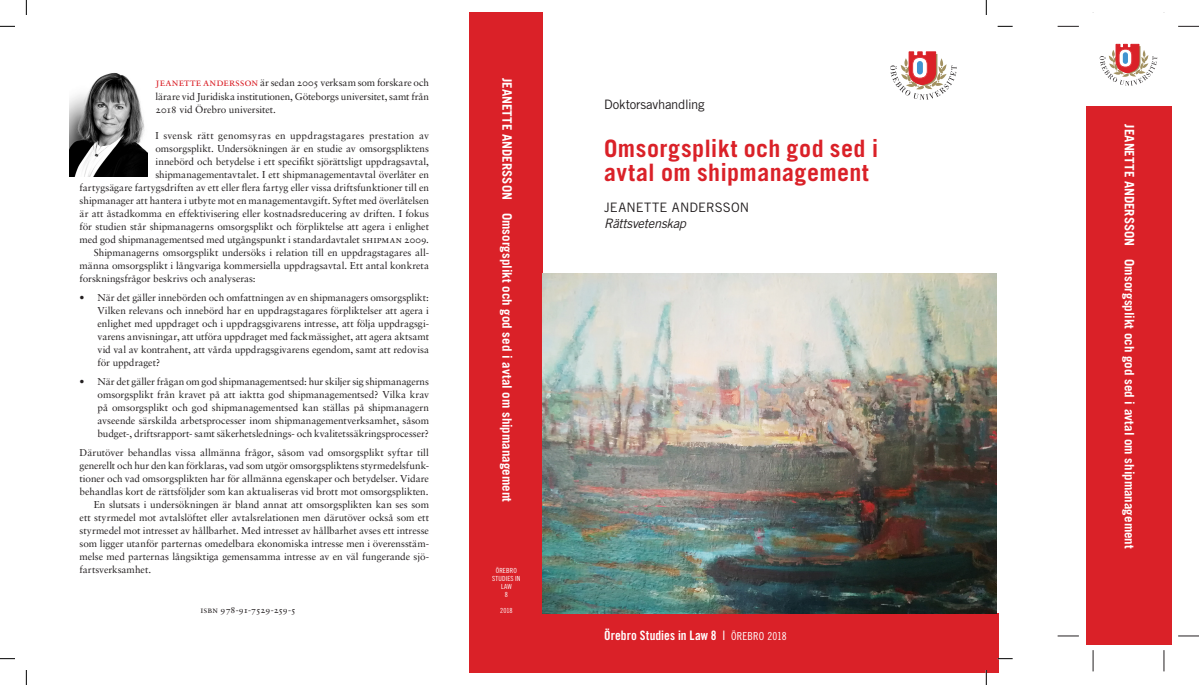
<style>
.page{position:relative;width:1199px;height:685px;background:#fff}
.page>*{position:absolute;margin:0;border:0;box-sizing:border-box;transform-origin:0 0}
.Huvudtitel_framsida{font:700 24px "Trade Gothic LT Std";letter-spacing:.015em;color:#da2128}
.Ryggtext{font:700 13px "Trade Gothic LT Std";color:#fff}
.Serieinformation_fra{font:13px "Trade Gothic LT Std Bd Cn 20";letter-spacing:.005em;color:#fff}
.Författarnamn_framsi{font:13px "Trade Gothic LT Std";letter-spacing:.01em;color:#231f20}
.Doktorsavhandling{font:13px "Trade Gothic LT Std";letter-spacing:-.02em;color:#231f20}
.Ämne__framsida{font:italic 13px "Trade Gothic LT Std";letter-spacing:-.02em;color:#231f20}
.Brödtext{font:10px/13px "Sabon LT Std";color:#231f20;text-align:justify}
.ISSN___ISBN{font:9px "Sabon LT Std";letter-spacing:-.005em;color:#231f20}
.Serieinformation_ryg{font:7px "Trade Gothic LT Std Cn 18";letter-spacing:.015em;color:#fff}
.s1{font-size:11px;color:#da2128}
.s2{font-family:"Trade Gothic LT Std Cn 18"}
.s3{font-family:"Trade Gothic LT Std Cn 18";font-size:11px}
</style>
<div class="page">
<div style="left:469px;top:12px;width:74px;height:661px;background:#da2128"></div>
<div style="left:534px;top:613px;width:464px;height:60px;background:#da2128"></div>
<img style="left:542px;top:273px;width:454px;height:340px">
<img style="left:70px;top:72px;width:77px;height:105px">
<svg style="left:890px;top:52px;width:66px;height:48px"></svg>
<div style="left:912px;top:57px;width:15px;height:21px;background:#fff;border-radius:7px"></div>
<div style="left:912px;top:57px;width:15px;height:21px;border:1px solid #e1373d;border-radius:7px"></div>
<div style="left:917px;top:61px;width:6px;height:13px;background:#4194d0;border-radius:3px"></div>
<div style="left:1086px;top:106px;width:85px;height:538px;background:#da2128"></div>
<svg style="left:1099px;top:44px;width:58px;height:42px"></svg>
<svg style="left:1119px;top:49px;width:12px;height:18px"></svg>
<div style="left:1119px;top:49px;width:12px;height:18px;border:1px solid #e1373d;border-radius:6px"></div>
<div style="left:1122px;top:52px;width:5px;height:12px;background:#4194d0;border-radius:3px"></div>
<svg style="left:1057px;top:26px;width:21px;height:1px"></svg>
<svg style="left:1178px;top:26px;width:20px;height:1px"></svg>
<svg style="left:1057px;top:636px;width:21px;height:1px"></svg>
<svg style="left:1178px;top:636px;width:20px;height:1px"></svg>
<svg style="left:1092px;top:650px;width:1px;height:21px"></svg>
<svg style="left:1163px;top:650px;width:1px;height:21px"></svg>
<svg style="left:0;top:26px;width:15px;height:1px"></svg>
<svg style="left:997px;top:26px;width:15px;height:1px"></svg>
<svg style="left:0;top:658px;width:15px;height:1px"></svg>
<svg style="left:997px;top:658px;width:15px;height:1px"></svg>
<svg style="left:26px;top:0;width:1px;height:15px"></svg>
<svg style="left:26px;top:670px;width:1px;height:15px"></svg>
<svg style="left:985px;top:0;width:2px;height:15px"></svg>
<svg style="left:985px;top:670px;width:2px;height:15px"></svg>
<p class="Brödtext" style="left:155px;top:76px;width:275px"><span class="s1">jeanette andersson</span> är sedan 2005 verksam som forskare och lärare vid Juridiska institutionen, Göteborgs universitet, samt från 2018 vid Örebro universitet.</p>
<p class="Brödtext" style="left:80px;top:128px;width:351px;text-align:right">I svensk rätt genomsyras en uppdragstagares prestation av<br>omsorgsplikt. Undersökningen är en studie av omsorgspliktens<br>innebörd och betydelse i ett specifikt sjörättsligt uppdragsavtal, shipmanagementavtalet. I ett shipmanagementavtal överlåter en<br>fartygsägare fartygsdriften av ett eller flera fartyg eller vissa driftsfunktioner till en shipmanager att hantera i utbyte mot en managementavgift. Syftet med överlåtelsen är att åstadkomma en effektivisering eller kostnadsreducering av driften. I fokus för studien står shipmanagerns omsorgsplikt och förpliktelse att agera i enlighet med god shipmanagementsed med utgångspunkt i standardavtalet shipman 2009.</p>
<p class="Brödtext" style="left:80px;top:245px;width:351px;text-indent:14px">Shipmanagerns omsorgsplikt undersöks i relation till en uppdragstagares all&shy;männa omsorgsplikt i långvariga kommersiella uppdragsavtal. Ett antal konkreta forskningsfrågor beskrivs och analyseras:</p>
<p class="Brödtext" style="left:98px;top:290px;width:333px;text-indent:-18px">• När det gäller innebörden och omfattningen av en shipmanagers omsorgsplikt:<br>Vilken relevans och innebörd har en uppdragstagares förpliktelser att agera i enlighet med uppdraget och i uppdragsgivarens intresse, att följa uppdragsgi&shy;varens anvisningar, att utföra uppdraget med fackmässighet, att agera aktsamt vid val av kontrahent, att vårda uppdragsgivarens egendom, samt att redovisa för uppdraget?</p>
<p class="Brödtext" style="left:98px;top:374px;width:333px;text-indent:-18px">• När det gäller frågan om god shipmanagementsed: hur skiljer sig shipmanagerns omsorgsplikt från kravet på att iaktta god shipmanagementsed? Vilka krav på omsorgsplikt och god shipmanagementsed kan ställas på shipmanagern avseende särskilda arbetsprocesser inom shipmanagementverksamhet, såsom budget-, driftsrapport- samt säkerhetslednings- och kvalitetssäkringsprocesser?</p>
<p class="Brödtext" style="left:80px;top:445px;width:351px">Därutöver behandlas vissa allmänna frågor, såsom vad omsorgsplikt syftar till generellt och hur den kan förklaras, vad som utgör omsorgspliktens styrmedelsfunk&shy;tioner och vad omsorgsplikten har för allmänna egenskaper och betydelser. Vidare behandlas kort de rättsföljder som kan aktualiseras vid brott mot omsorgsplikten.</p>
<p class="Brödtext" style="left:80px;top:497px;width:351px;text-indent:14px">En slutsats i undersökningen är bland annat att omsorgsplikten kan ses som ett styrmedel mot avtalslöftet eller avtalsrelationen men därutöver också som ett styrmedel mot intresset av hållbarhet. Med intresset av hållbarhet avses ett intresse som ligger utanför parternas omedelbara ekonomiska intresse men i överensstäm&shy;melse med parternas långsiktiga gemensamma intresse av en väl fungerande sjö&shy;fartsverksamhet.</p>
<p class="ISSN___ISBN" style="left:200px;top:604px;width:97px">isbn 978-91-7529-259-5</p>
<p class="Ryggtext" style="left:515px;top:78px;width:426px;rotate:90deg">JEANETTE ANDERSSON Omsorgsplikt och god sed i avtal om shipmanagement</p>
<p class="Serieinformation_ryg" style="left:496px;top:567px;width:23px">ÖREBRO</p>
<p class="Serieinformation_ryg" style="left:492px;top:575px;width:30px">STUDIES IN</p>
<p class="Serieinformation_ryg" style="left:501px;top:583px;width:12px">LAW</p>
<p class="Serieinformation_ryg" style="left:505px;top:591px;width:5px">8</p>
<p class="Serieinformation_ryg" style="left:500px;top:607px;width:14px">2018</p>
<p class="Doktorsavhandling" style="left:604px;top:97px;width:102px">Doktorsavhandling</p>
<p class="Huvudtitel_framsida" style="left:604px;top:134px;width:276px">Omsorgsplikt och god sed i</p>
<p class="Huvudtitel_framsida" style="left:604px;top:158px;width:266px">avtal om shipmanagement</p>
<p class="Författarnamn_framsi" style="left:604px;top:200px;width:147px">JEANETTE ANDERSSON</p>
<p class="Ämne__framsida" style="left:604px;top:216px;width:83px">Rättsvetenskap</p>
<p class="Serieinformation_fra" style="left:604px;top:627px;width:184px">Örebro Studies in Law 8 <span class="s2">I</span> <span class="s3">ÖREBRO 2018</span></p>
<p class="Ryggtext" style="left:1137px;top:124px;width:426px;rotate:90deg">JEANETTE ANDERSSON Omsorgsplikt och god sed i avtal om shipmanagement</p>
</div>
